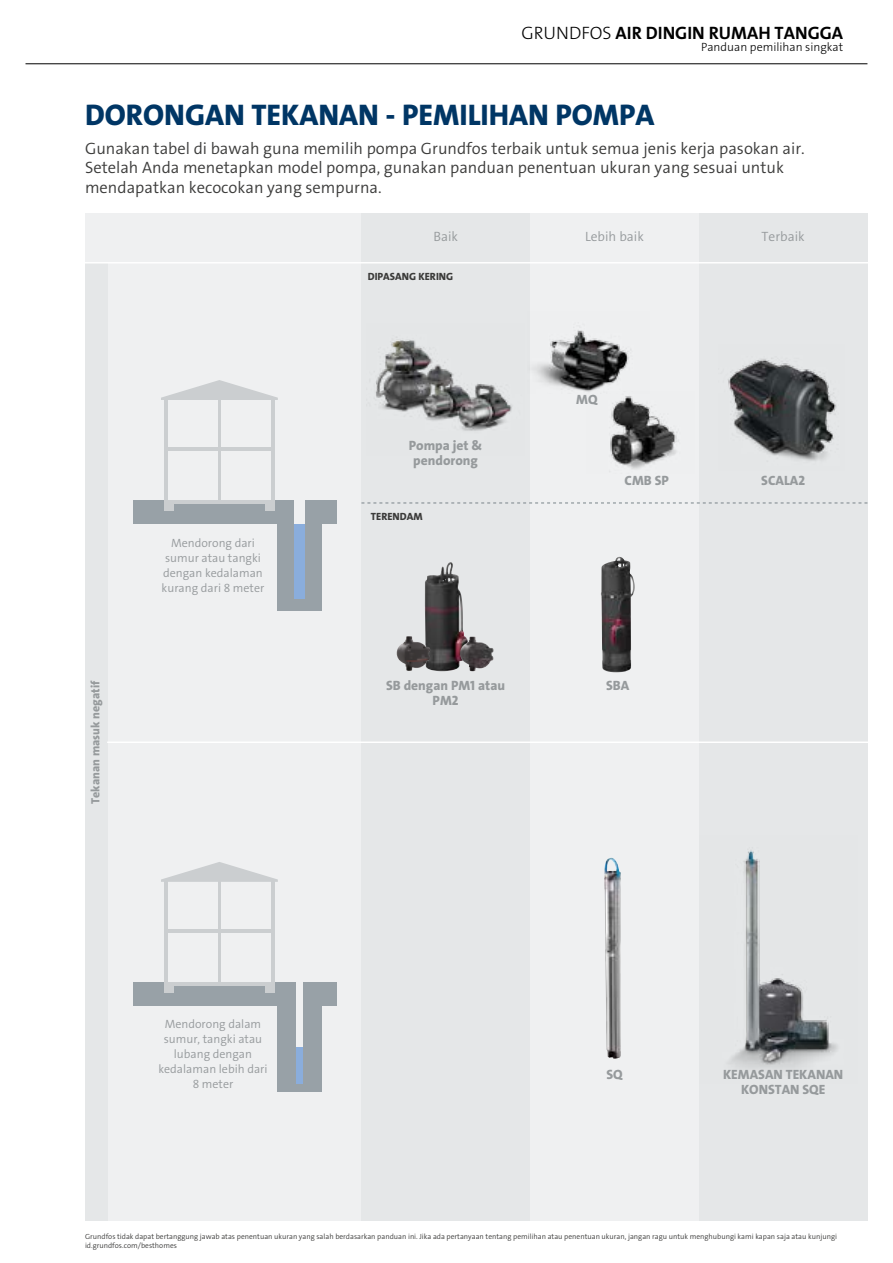
<style>
.page{position:relative;width:893px;height:1263px;background:#fff}
.page>*{position:absolute;margin:0;border:0;box-sizing:border-box;transform-origin:0 0}
.t1{font:30px "Grundfos The Sans V2 OT 8 XB";color:#003665}
.t2{font:18px "Grundfos The Sans V2 OT 7 B";color:#000}
.t3{font:16.5px/19.5px "Grundfos The Sans V2 OT 4 SL";color:#3b3b3a}
.t4{font:13.5px/15px "Grundfos The Sans V2 OT 8 XB";color:#969a9c;text-align:center}
.t5{font:13.5px "Grundfos The Sans V2 OT 4 SL";color:#969a9c}
.t6{font:12px/15px "Grundfos The Sans V2 OT 4 SL";color:#969a9c;text-align:center}
.t7{font:12px "Grundfos The Sans V2 OT 3 L";color:#000}
.t8{font:12px "Grundfos The Sans V2 OT 8 XB";color:#969a9c}
.t9{font:10.5px "Grundfos The Sans V2 OT 8 XB";color:#3b3b3a}
.t10{font:7.5px/9px "Grundfos The Sans V2 OT 4 SL";color:#3b3b3a}
.s1{font-family:"Grundfos The Sans V2 OT 3 L"}
</style>
<div class="page">
<div style="left:85px;top:213px;width:782px;height:1007px;background:#eff0f1"></div>
<div style="left:699px;top:213px;width:168px;height:1007px;background:#e5e7e8"></div>
<div style="left:361px;top:213px;width:169px;height:1007px;background:#e5e7e8"></div>
<div style="left:85px;top:263px;width:22px;height:957px;background:#e5e7e8"></div>
<hr style="left:107px;top:741px;width:770px;height:2px;background:#fff">
<img style="left:604px;top:858px;width:17px;height:201px">
<hr style="left:78px;top:262px;width:798px;height:1px;background:#fff">
<img style="left:728px;top:850px;width:110px;height:219px">
<div style="left:133px;top:982px;width:204px;height:24px;background:#98a1a7"></div>
<hr style="left:165px;top:879px;width:3px;height:114px;background:#cbced0">
<hr style="left:271px;top:879px;width:4px;height:107px;background:#cbced0">
<hr style="left:165px;top:929px;width:109px;height:4px;background:#cbced0">
<svg style="left:161px;top:862px;width:117px;height:20px"></svg>
<hr style="left:168px;top:982px;width:104px;height:4px;background:#cbced0">
<hr style="left:218px;top:879px;width:3px;height:107px;background:#cbced0">
<div style="left:165px;top:984px;width:9px;height:9px;background:#cbced0"></div>
<div style="left:265px;top:984px;width:10px;height:9px;background:#cbced0"></div>
<div style="left:277px;top:982px;width:45px;height:110px;background:#98a1a7"></div>
<div style="left:296px;top:978px;width:7px;height:106px;background:#eff0f1"></div>
<div style="left:296px;top:1047px;width:7px;height:37px;background:#8aaddc"></div>
<svg style="left:361px;top:503px;width:506px;height:1px"></svg>
<img style="left:601px;top:557px;width:33px;height:115px">
<div style="left:133px;top:501px;width:204px;height:23px;background:#98a1a7"></div>
<hr style="left:165px;top:398px;width:3px;height:113px;background:#cbced0">
<hr style="left:271px;top:398px;width:4px;height:106px;background:#cbced0">
<hr style="left:165px;top:447px;width:109px;height:4px;background:#cbced0">
<svg style="left:161px;top:380px;width:117px;height:20px"></svg>
<hr style="left:168px;top:500px;width:104px;height:4px;background:#cbced0">
<hr style="left:218px;top:398px;width:3px;height:106px;background:#cbced0">
<div style="left:165px;top:503px;width:9px;height:8px;background:#cbced0"></div>
<div style="left:265px;top:503px;width:10px;height:8px;background:#cbced0"></div>
<div style="left:277px;top:501px;width:45px;height:109px;background:#98a1a7"></div>
<div style="left:295px;top:493px;width:10px;height:105px;background:#eff0f1"></div>
<div style="left:295px;top:524px;width:10px;height:74px;background:#8aaddc"></div>
<img style="left:425px;top:562px;width:39px;height:109px">
<img style="left:610px;top:396px;width:69px;height:73px">
<img style="left:460px;top:636px;width:33px;height:35px">
<img style="left:397px;top:636px;width:33px;height:35px">
<img style="left:375px;top:337px;width:137px;height:94px">
<img style="left:532px;top:330px;width:99px;height:62px">
<img style="left:728px;top:358px;width:109px;height:103px">
<hr style="left:26px;top:63px;width:841px;height:1px;background:#000">
<h2 class="t2" style="left:521px;top:21px;width:323px"><span class="s1">GRUNDFOS</span> AIR DINGIN RUMAH TANGGA</h2>
<h3 class="t7" style="left:701px;top:39px;width:144px">Panduan pemilihan singkat</h3>
<h1 class="t1" style="left:85px;top:95px;width:571px">DORONGAN TEKANAN - PEMILIHAN POMPA</h1>
<h3 class="t3" style="left:85px;top:139px;width:721px">Gunakan tabel di bawah guna memilih pompa Grundfos terbaik untuk semua jenis kerja pasokan air.<br>Setelah Anda menetapkan model pompa, gunakan panduan penentuan ukuran yang sesuai untuk mendapatkan kecocokan yang sempurna.</h3>
<h3 class="t5" style="left:433px;top:228px;width:26px">Baik</h3>
<h3 class="t5" style="left:585px;top:228px;width:60px">Lebih baik</h3>
<h3 class="t5" style="left:762px;top:228px;width:45px">Terbaik</h3>
<h3 class="t8" style="left:88px;top:804px;width:125px;rotate:-90deg">Tekanan masuk negatif</h3>
<h3 class="t6" style="left:162px;top:536px;width:104px">Mendorong dari sumur atau tangki dengan kedalaman kurang dari 8 meter</h3>
<h3 class="t6" style="left:158px;top:1016px;width:111px">Mendorong dalam sumur, tangki atau lubang dengan kedalaman lebih dari<br>8 meter</h3>
<h3 class="t9" style="left:368px;top:270px;width:87px">DIPASANG KERING</h3>
<h3 class="t4" style="left:409px;top:438px;width:75px">Pompa jet &amp; pendorong</h3>
<h3 class="t9" style="left:371px;top:509px;width:53px">TERENDAM</h3>
<h3 class="t4" style="left:386px;top:678px;width:120px">SB dengan PM1 atau<br>PM2</h3>
<h3 class="t4" style="left:576px;top:392px;width:23px">MQ</h3>
<h3 class="t4" style="left:624px;top:473px;width:46px">CMB SP</h3>
<h3 class="t4" style="left:606px;top:678px;width:25px">SBA</h3>
<h3 class="t4" style="left:761px;top:473px;width:45px">SCALA2</h3>
<h3 class="t4" style="left:606px;top:1067px;width:18px">SQ</h3>
<h3 class="t4" style="left:723px;top:1067px;width:122px">KEMASAN TEKANAN<br>KONSTAN SQE</h3>
<p class="t10" style="left:85px;top:1231px;width:753px">Grundfos tidak dapat bertanggung jawab atas penentuan ukuran yang salah berdasarkan panduan ini. Jika ada pertanyaan tentang pemilihan atau penentuan ukuran, jangan ragu untuk menghubungi kami kapan saja atau kunjungi id.grundfos.com/besthomes</p>
</div>
